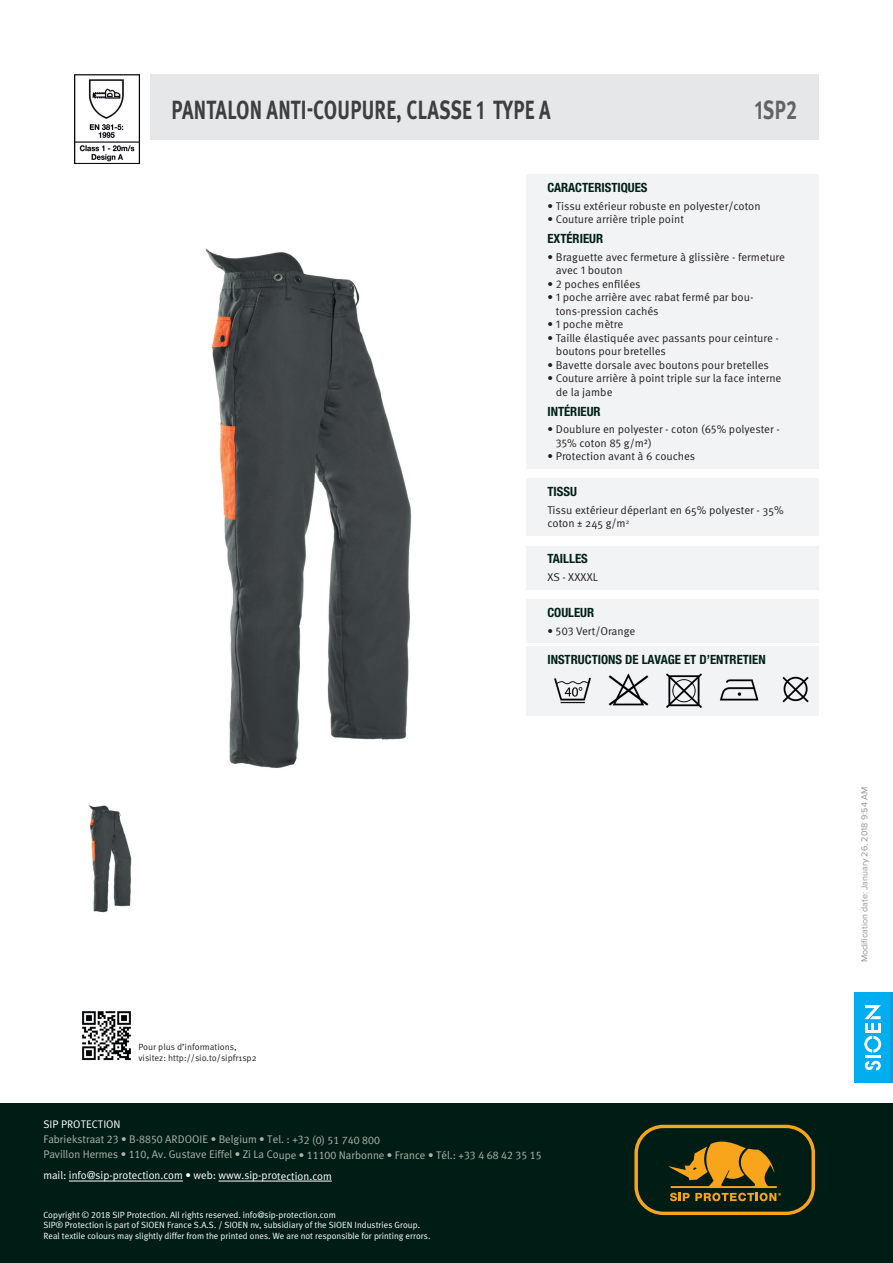
<style>
.page{position:relative;width:893px;height:1263px;background:#fff}
.page>*{position:absolute;margin:0;border:0;box-sizing:border-box;transform-origin:0 0}
.t1{font:700 26.25px "Meta Pro";letter-spacing:.01em;color:#3e3e3f;scale:.74 1}
.t2{font:700 26.25px "Meta Pro";color:#636366;scale:.74 1}
.t3{font:700 condensed 12.75px "Helvetica Neue LT Std";color:#002118}
.t4{font:11.25px/13.5px "Meta Pro";color:#231f20}
.t5{font:11.1px/15px "Meta K Normal";color:#adb2ac}
.t6{font:11.1px "Meta K Normal";color:#fff}
.t7{font:9px/10.5px "Meta K Normal";color:#fff}
.t8{font:9px/10.8px "Meta Pro";color:#231f20}
.t9{font:9px "Proxima Nova";color:#939598}
.s1{font-family:"Meta K Normal"}
</style>
<div class="page">
<div style="left:0;top:1103px;width:893px;height:160px;background:#001d15"></div>
<svg style="left:634px;top:1125px;width:181px;height:90px"></svg>
<hr style="left:69px;top:1181px;width:114px;height:1px;background:#fff">
<hr style="left:218px;top:1181px;width:114px;height:1px;background:#fff">
<div style="left:854px;top:992px;width:39px;height:90px;background:#149cd8"></div>
<div style="left:854px;top:992px;width:36px;height:90px;background:#00aeef"></div>
<svg style="left:865px;top:1061px;width:16px;height:9px"></svg>
<svg style="left:864px;top:1036px;width:17px;height:16px"></svg>
<hr style="left:865px;top:1055px;width:15px;height:3px;background:#fff">
<hr style="left:865px;top:1030px;width:16px;height:3px;background:#fff">
<svg style="left:864px;top:1005px;width:17px;height:24px"></svg>
<div style="left:150px;top:74px;width:669px;height:66px;background:#e6e7e9"></div>
<div style="left:526px;top:174px;width:293px;height:295px;background:#f2f3f4"></div>
<div style="left:526px;top:479px;width:293px;height:57px;background:#f2f3f4"></div>
<div style="left:526px;top:546px;width:293px;height:43px;background:#f2f3f4"></div>
<div style="left:526px;top:599px;width:293px;height:44px;background:#f2f3f4"></div>
<div style="left:526px;top:646px;width:293px;height:70px;background:#f2f3f4"></div>
<img style="left:554px;top:677px;width:37px;height:27px">
<img style="left:608px;top:673px;width:41px;height:33px">
<img style="left:666px;top:673px;width:37px;height:35px">
<img style="left:719px;top:679px;width:40px;height:22px">
<img style="left:782px;top:676px;width:27px;height:27px">
<img style="left:82px;top:1011px;width:49px;height:50px">
<img style="left:75px;top:74px;width:64px;height:90px">
<img style="left:88px;top:805px;width:44px;height:108px">
<img style="left:205px;top:248px;width:207px;height:520px">
<img style="left:92px;top:805px;width:40px;height:28px">
<h1 class="t1" style="left:171px;top:93px;width:514px">PANTALON ANTI-COUPURE, CLASSE 1 TYPE A</h1>
<h1 class="t2" style="left:755px;top:93px;width:59px">1SP2</h1>
<p class="t8" style="left:138px;top:1041px;width:120px">Pour plus d’informations, visitez: http://sio.to/sipfr1sp2</p>
<p class="t3" style="left:547px;top:180px;width:102px">CARACTERISTIQUES</p>
<p class="t4" style="left:547px;top:199px;width:215px"><span class="s1">•</span> Tissu extérieur robuste en polyester/coton</p>
<p class="t4" style="left:547px;top:213px;width:138px"><span class="s1">•</span> Couture arrière triple point</p>
<p class="t3" style="left:547px;top:231px;width:57px">EXTÉRIEUR</p>
<p class="t4" style="left:556px;top:250px;width:231px;text-indent:-9px"><span class="s1">•</span> Braguette avec fermeture à glissière - fermeture avec 1 bouton</p>
<p class="t4" style="left:547px;top:277px;width:95px"><span class="s1">•</span> 2 poches enfilées</p>
<p class="t4" style="left:556px;top:291px;width:199px;text-indent:-9px"><span class="s1">•</span> 1 poche arrière avec rabat fermé par bou&shy;tons-pression cachés</p>
<p class="t4" style="left:547px;top:318px;width:77px"><span class="s1">•</span> 1 poche mètre</p>
<p class="t4" style="left:556px;top:331px;width:225px;text-indent:-9px"><span class="s1">•</span> Taille élastiquée avec passants pour ceinture - boutons pour bretelles</p>
<p class="t4" style="left:547px;top:358px;width:223px"><span class="s1">•</span> Bavette dorsale avec boutons pour bretelles</p>
<p class="t4" style="left:556px;top:372px;width:227px;text-indent:-9px"><span class="s1">•</span> Couture arrière à point triple sur la face interne de la jambe</p>
<p class="t3" style="left:547px;top:403px;width:55px">INTÉRIEUR</p>
<p class="t4" style="left:556px;top:423px;width:225px;text-indent:-9px"><span class="s1">•</span> Doublure en polyester - coton (65% polyester -<br>35% coton 85 g/m²)</p>
<p class="t4" style="left:547px;top:450px;width:149px"><span class="s1">•</span> Protection avant à 6 couches</p>
<p class="t3" style="left:547px;top:484px;width:31px">TISSU</p>
<p class="t4" style="left:547px;top:504px;width:238px">Tissu extérieur déperlant en 65% polyester - 35% coton ± 245 g/m<sup>2</sup></p>
<p class="t3" style="left:547px;top:551px;width:42px">TAILLES</p>
<p class="t4" style="left:547px;top:571px;width:52px">XS - XXXXL</p>
<p class="t3" style="left:547px;top:605px;width:48px">COULEUR</p>
<p class="t4" style="left:547px;top:624px;width:89px"><span class="s1">•</span> 503 Vert/Orange</p>
<p class="t3" style="left:547px;top:652px;width:220px">INSTRUCTIONS DE LAVAGE ET D’ENTRETIEN</p>
<p class="t6" style="left:43px;top:1118px;width:79px">SIP PROTECTION</p>
<p class="t5" style="left:43px;top:1132px;width:500px">Fabriekstraat 23 • B-8850 ARDOOIE • Belgium • Tel. : +32 (0) 51 740 800<br>Pavillon Hermes • 110, Av. Gustave Eiffel • Zi La Coupe • 11100 Narbonne • France • Tél.: +33 4 68 42 35 15</p>
<p class="t6" style="left:43px;top:1169px;width:290px">mail: info@sip-protection.com • web: www.sip-protection.com</p>
<p class="t7" style="left:43px;top:1209px;width:389px">Copyright © 2018 SIP Protection. All rights reserved. info@sip-protection.com<br>SIP® Protection is part of SIOEN France S.A.S. / SIOEN nv, subsidiary of the SIOEN Industries Group.<br>Real textile colours may slightly differ from the printed ones. We are not responsible for printing errors.</p>
<p class="t9" style="left:859px;top:962px;width:177px;rotate:-90deg">Modification date: January 26, 2018 9:54 AM</p>
</div>
